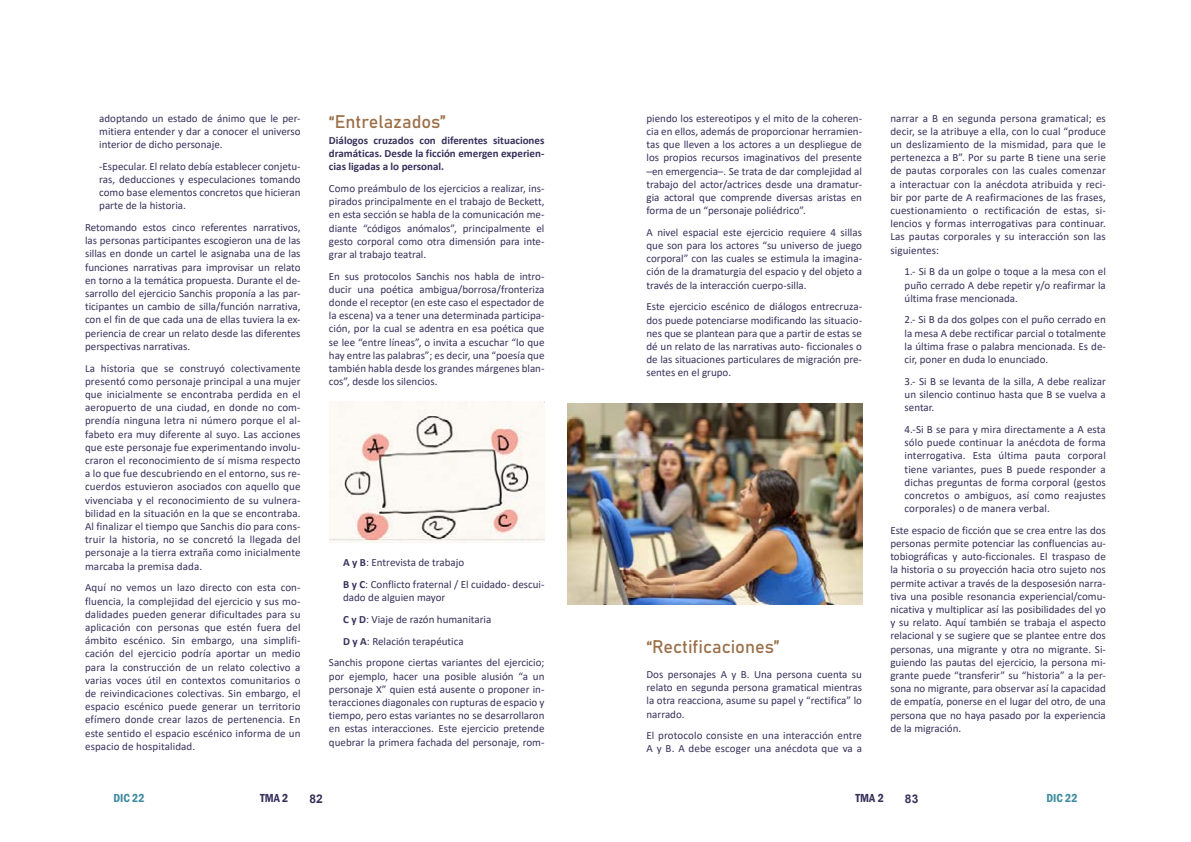
<style>
.page{position:relative;width:1191px;height:842px;background:#fff}
.page>*{position:absolute;margin:0;border:0;box-sizing:border-box;transform-origin:0 0}
.t1{font:18px "Bahnschrift";color:#9b704a}
.t2{font:600 condensed 12px "Franklin Gothic";color:#408ba0}
.t3{font:600 condensed 12px "Franklin Gothic";color:#37315b}
.t4{font:700 12px "Arial";color:#37315b}
.t5{font:11px/13.2px "Calibri";color:#37315b;text-align:justify}
.t6{font:700 11px/13.2px "Calibri";color:#37315b;text-align:justify}
.s1{font-weight:700}
</style>
<div class="page">
<img style="left:330px;top:402px;width:214px;height:140px">
<img style="left:568px;top:403px;width:294px;height:201px">
<p class="t5" style="left:99px;top:111px;width:203px">adoptando un estado de ánimo que le per&shy;mitiera entender y dar a conocer el universo interior de dicho personaje.</p>
<p class="t5" style="left:99px;top:159px;width:203px">-Especular. El relato debía establecer conjetu&shy;ras, deducciones y especulaciones tomando como base elementos concretos que hicieran parte de la historia.</p>
<p class="t5" style="left:85px;top:221px;width:217px">Retomando estos cinco referentes narrativos, las personas participantes escogieron una de las sillas en donde un cartel le asignaba una de las funciones narrativas para improvisar un relato en torno a la temática propuesta. Durante el de&shy;sarrollo del ejercicio Sanchis proponía a las par&shy;ticipantes un cambio de silla/función narrativa, con el fin de que cada una de ellas tuviera la ex&shy;periencia de crear un relato desde las diferentes perspectivas narrativas.</p>
<p class="t5" style="left:85px;top:361px;width:217px">La historia que se construyó colectivamente presentó como personaje principal a una mujer que inicialmente se encontraba perdida en el aeropuerto de una ciudad, en donde no com&shy;prendía ninguna letra ni número porque el al&shy;fabeto era muy diferente al suyo. Las acciones que este personaje fue experimentando involu&shy;craron el reconocimiento de sí misma respecto a lo que fue descubriendo en el entorno, sus re&shy;cuerdos estuvieron asociados con aquello que vivenciaba y el reconocimiento de su vulnera&shy;bilidad en la situación en la que se encontraba.<br>Al finalizar el tiempo que Sanchis dio para cons&shy;truir la historia, no se concretó la llegada del personaje a la tierra extraña como inicialmente marcaba la premisa dada.</p>
<p class="t5" style="left:85px;top:581px;width:217px">Aquí no vemos un lazo directo con esta con&shy;fluencia, la complejidad del ejercicio y sus mo&shy;dalidades pueden generar dificultades para su aplicación con personas que estén fuera del ámbito escénico. Sin embargo, una simplifi&shy;cación del ejercicio podría aportar un medio para la construcción de un relato colectivo a varias voces útil en contextos comunitarios o de reivindicaciones colectivas. Sin embargo, el espacio escénico puede generar un territorio efímero donde crear lazos de pertenencia. En este sentido el espacio escénico informa de un espacio de hospitalidad.</p>
<h1 class="t1" style="left:329px;top:108px;width:119px">“Entrelazados”</h1>
<p class="t6" style="left:329px;top:133px;width:217px">Diálogos cruzados con diferentes situaciones dramáticas. Desde la ficción emergen experien&shy;cias ligadas a lo personal.</p>
<p class="t5" style="left:329px;top:181px;width:217px">Como preámbulo de los ejercicios a realizar, ins&shy;pirados principalmente en el trabajo de Beckett, en esta sección se habla de la comunicación me&shy;diante “códigos anómalos”, principalmente el gesto corporal como otra dimensión para inte&shy;grar al trabajo teatral.</p>
<p class="t5" style="left:329px;top:269px;width:217px">En sus protocolos Sanchis nos habla de intro&shy;ducir una poética ambigua/borrosa/fronteriza donde el receptor (en este caso el espectador de la escena) va a tener una determinada participa&shy;ción, por la cual se adentra en esa poética que se lee “entre líneas”, o invita a escuchar “lo que hay entre las palabras”; es decir, una “poesía que también habla desde los grandes márgenes blan&shy;cos”, desde los silencios.</p>
<p class="t5" style="left:343px;top:551px;width:203px;line-height:21.7px"><span class="s1">A y B</span>: Entrevista de trabajo<br><span class="s1">B y C</span>: Conflicto fraternal / El cuidado- descui-</p>
<p class="t5" style="left:343px;top:591px;width:104px">dado de alguien mayor</p>
<p class="t5" style="left:343px;top:612px;width:150px"><span class="s1">C y D</span>: Viaje de razón humanitaria</p>
<p class="t5" style="left:343px;top:634px;width:122px"><span class="s1">D y A</span>: Relación terapéutica</p>
<p class="t5" style="left:329px;top:656px;width:217px">Sanchis propone ciertas variantes del ejercicio;</p>
<p class="t5" style="left:329px;top:669px;width:217px">por ejemplo, hacer una posible alusión “a un personaje X” quien está ausente o proponer in&shy;teracciones diagonales con rupturas de espacio y tiempo, pero estas variantes no se desarrollaron en estas interacciones. Este ejercicio pretende quebrar la primera fachada del personaje, rom-</p>
<p class="t5" style="left:646px;top:111px;width:217px">piendo los estereotipos y el mito de la coheren&shy;cia en ellos, además de proporcionar herramien&shy;tas que lleven a los actores a un despliegue de los propios recursos imaginativos del presente –en emergencia–. Se trata de dar complejidad al trabajo del actor/actrices desde una dramatur&shy;gia actoral que comprende diversas aristas en forma de un “personaje poliédrico”.</p>
<p class="t5" style="left:646px;top:225px;width:217px">A nivel espacial este ejercicio requiere 4 sillas que son para los actores “su universo de juego corporal” con las cuales se estimula la imagina&shy;ción de la dramaturgia del espacio y del objeto a través de la interacción cuerpo-silla.</p>
<p class="t5" style="left:646px;top:300px;width:217px">Este ejercicio escénico de diálogos entrecruza&shy;dos puede potenciarse modificando las situacio&shy;nes que se plantean para que a partir de estas se dé un relato de las narrativas auto- ficcionales o de las situaciones particulares de migración pre&shy;sentes en el grupo.</p>
<h1 class="t1" style="left:646px;top:633px;width:134px">“Rectificaciones”</h1>
<p class="t5" style="left:646px;top:667px;width:217px">Dos personajes A y B. Una persona cuenta su relato en segunda persona gramatical mientras la otra reacciona, asume su papel y “rectifica” lo narrado.</p>
<p class="t5" style="left:646px;top:729px;width:217px">El protocolo consiste en una interacción entre<br>A y B. A debe escoger una anécdota que va a</p>
<p class="t5" style="left:890px;top:111px;width:217px">narrar a B en segunda persona gramatical; es decir, se la atribuye a ella, con lo cual “produce un deslizamiento de la mismidad, para que le pertenezca a B”. Por su parte B tiene una serie de pautas corporales con las cuales comenzar a interactuar con la anécdota atribuida y reci&shy;bir por parte de A reafirmaciones de las frases, cuestionamiento o rectificación de estas, si&shy;lencios y formas interrogativas para continuar.<br>Las pautas corporales y su interacción son las siguientes:</p>
<p class="t5" style="left:904px;top:265px;width:203px">1.- Si B da un golpe o toque a la mesa con el puño cerrado A debe repetir y/o reafirmar la última frase mencionada.</p>
<p class="t5" style="left:904px;top:313px;width:203px">2.- Si B da dos golpes con el puño cerrado en la mesa A debe rectificar parcial o totalmente la última frase o palabra mencionada. Es de&shy;cir, poner en duda lo enunciado.</p>
<p class="t5" style="left:904px;top:374px;width:203px">3.- Si B se levanta de la silla, A debe realizar un silencio continuo hasta que B se vuelva a sentar.</p>
<p class="t5" style="left:904px;top:422px;width:203px">4.-Si B se para y mira directamente a A esta sólo puede continuar la anécdota de forma interrogativa. Esta última pauta corporal tiene variantes, pues B puede responder a dichas preguntas de forma corporal (gestos concretos o ambiguos, así como reajustes corporales) o de manera verbal.</p>
<p class="t5" style="left:890px;top:523px;width:217px">Este espacio de ficción que se crea entre las dos personas permite potenciar las confluencias au&shy;tobiográficas y auto-ficcionales. El traspaso de la historia o su proyección hacia otro sujeto nos permite activar a través de la desposesión narra&shy;tiva una posible resonancia experiencial/comu&shy;nicativa y multiplicar así las posibilidades del yo y su relato. Aquí también se trabaja el aspecto relacional y se sugiere que se plantee entre dos personas, una migrante y otra no migrante. Si&shy;guiendo las pautas del ejercicio, la persona mi&shy;grante puede “transferir” su “historia” a la per&shy;sona no migrante, para observar así la capacidad de empatía, ponerse en el lugar del otro, de una persona que no haya pasado por la experiencia de la migración.</p>
<p class="t2" style="left:113px;top:790px;width:33px">DIC 22</p>
<p class="t3" style="left:260px;top:790px;width:30px">TMA 2</p>
<p class="t4" style="left:309px;top:790px;width:15px">82</p>
<p class="t3" style="left:855px;top:790px;width:30px">TMA 2</p>
<p class="t4" style="left:905px;top:790px;width:15px">83</p>
<p class="t2" style="left:1046px;top:790px;width:33px">DIC 22</p>
</div>
